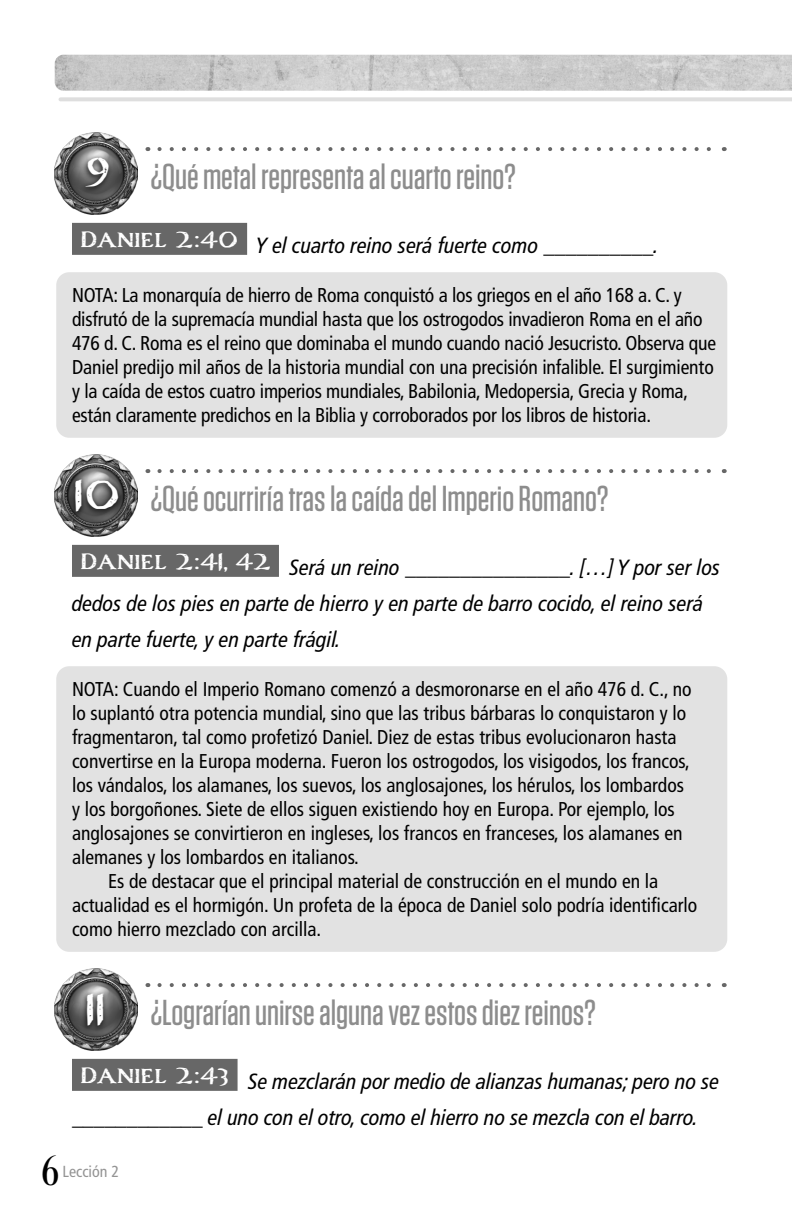
<style>
.page{position:relative;width:792px;height:1224px;background:#fff}
.page>*{position:absolute;margin:0;border:0;box-sizing:border-box;transform-origin:0 0}
.Compass_Numbers{font:700 50px "Carta Marina";color:#fff}
.t1{font:44px "Desire Pro";color:#000}
.Questions_1{font:500 36px "Tungsten";color:#8d8d8d}
.Scripture_with_blanks{font:italic condensed 22px/36px "Frutiger LT Pro";color:#000}
.NOTE{font:condensed 20px/24px "Frutiger LT Pro";color:#000}
.t2{font:condensed 16px "Frutiger LT Pro";color:#949494}
</style>
<div class="page">
<img style="left:55px;top:55px;width:737px;height:36px">
<hr style="left:60px;top:97px;width:732px;height:4px;background:#dedede">
<div style="left:72px;top:223px;width:175px;height:32px;background:#676767"></div>
<div style="left:72px;top:545px;width:207px;height:32px;background:#676767"></div>
<div style="left:72px;top:1059px;width:166px;height:32px;background:#676767"></div>
<img style="left:54px;top:133px;width:83px;height:82px">
<div style="left:79px;top:154px;width:35px;height:40px;background:#000;opacity:.75"></div>
<img style="left:54px;top:455px;width:83px;height:82px">
<div style="left:69px;top:476px;width:54px;height:43px;background:#000;opacity:.75"></div>
<img style="left:54px;top:969px;width:83px;height:82px">
<div style="left:80px;top:990px;width:29px;height:43px;background:#000;opacity:.75"></div>
<svg style="left:159px;top:147px;width:552px;height:4px"></svg>
<div style="left:56px;top:272px;width:671px;height:166px;background:#e2e2e2;border-radius:13px"></div>
<svg style="left:159px;top:469px;width:552px;height:4px"></svg>
<div style="left:56px;top:666px;width:671px;height:286px;background:#e2e2e2;border-radius:13px"></div>
<svg style="left:159px;top:983px;width:552px;height:4px"></svg>
<p class="Compass_Numbers" style="left:85px;top:142px;width:26px">9</p>
<p class="Questions_1" style="left:151px;top:158px;width:366px">¿Qué metal representa al cuarto reino?</p>
<p class="Scripture_with_blanks" style="left:80px;top:227px;width:580px"><sup>Daniel</sup> <sup>2:40</sup> Y el cuarto reino será fuerte como __________.</p>
<p class="NOTE" style="left:72px;top:283px;width:646px">NOTA: La monarquía de hierro de Roma conquistó a los griegos en el año 168 a. C. y disfrutó de la supremacía mundial hasta que los ostrogodos invadieron Roma en el año 476 d. C. Roma es el reino que dominaba el mundo cuando nació Jesucristo. Observa que Daniel predijo mil años de la historia mundial con una precisión infalible. El surgimiento y la caída de estos cuatro imperios mundiales, Babilonia, Medopersia, Grecia y Roma, están claramente predichos en la Biblia y corroborados por los libros de historia.</p>
<p class="Compass_Numbers" style="left:74px;top:464px;width:49px">10</p>
<p class="Questions_1" style="left:151px;top:480px;width:459px">¿Qué ocurriría tras la caída del Imperio Romano?</p>
<p class="Scripture_with_blanks" style="left:72px;top:549px;width:650px;text-indent:8px"><sup>Daniel</sup> <sup>2:41,</sup> <sup>42</sup> Será un reino _______________. […] Y por ser los dedos de los pies en parte de hierro y en parte de barro cocido, el reino será en parte fuerte, y en parte frágil.</p>
<p class="NOTE" style="left:72px;top:677px;width:621px">NOTA: Cuando el Imperio Romano comenzó a desmoronarse en el año 476 d. C., no lo suplantó otra potencia mundial, sino que las tribus bárbaras lo conquistaron y lo fragmentaron, tal como profetizó Daniel. Diez de estas tribus evolucionaron hasta convertirse en la Europa moderna. Fueron los ostrogodos, los visigodos, los francos, los vándalos, los alamanes, los suevos, los anglosajones, los hérulos, los lombardos y los borgoñones. Siete de ellos siguen existiendo hoy en Europa. Por ejemplo, los anglosajones se convirtieron en ingleses, los francos en franceses, los alamanes en alemanes y los lombardos en italianos.</p>
<p class="NOTE" style="left:72px;top:869px;width:627px;text-indent:36px">Es de destacar que el principal material de construcción en el mundo en la actualidad es el hormigón. Un profeta de la época de Daniel solo podría identificarlo como hierro mezclado con arcilla.</p>
<p class="Compass_Numbers" style="left:85px;top:978px;width:22px">11</p>
<p class="Questions_1" style="left:151px;top:994px;width:446px">¿Lograrían unirse alguna vez estos diez reinos?</p>
<p class="Scripture_with_blanks" style="left:72px;top:1063px;width:649px;text-indent:8px"><sup>Daniel</sup> <sup>2:43</sup> Se mezclarán por medio de alianzas humanas; pero no se ____________ el uno con el otro, como el hierro no se mezcla con el barro.</p>
<h2 class="t1" style="left:42px;top:1144px;width:18px">6</h2>
<p class="t2" style="left:63px;top:1162px;width:58px">Lección 2</p>
</div>
